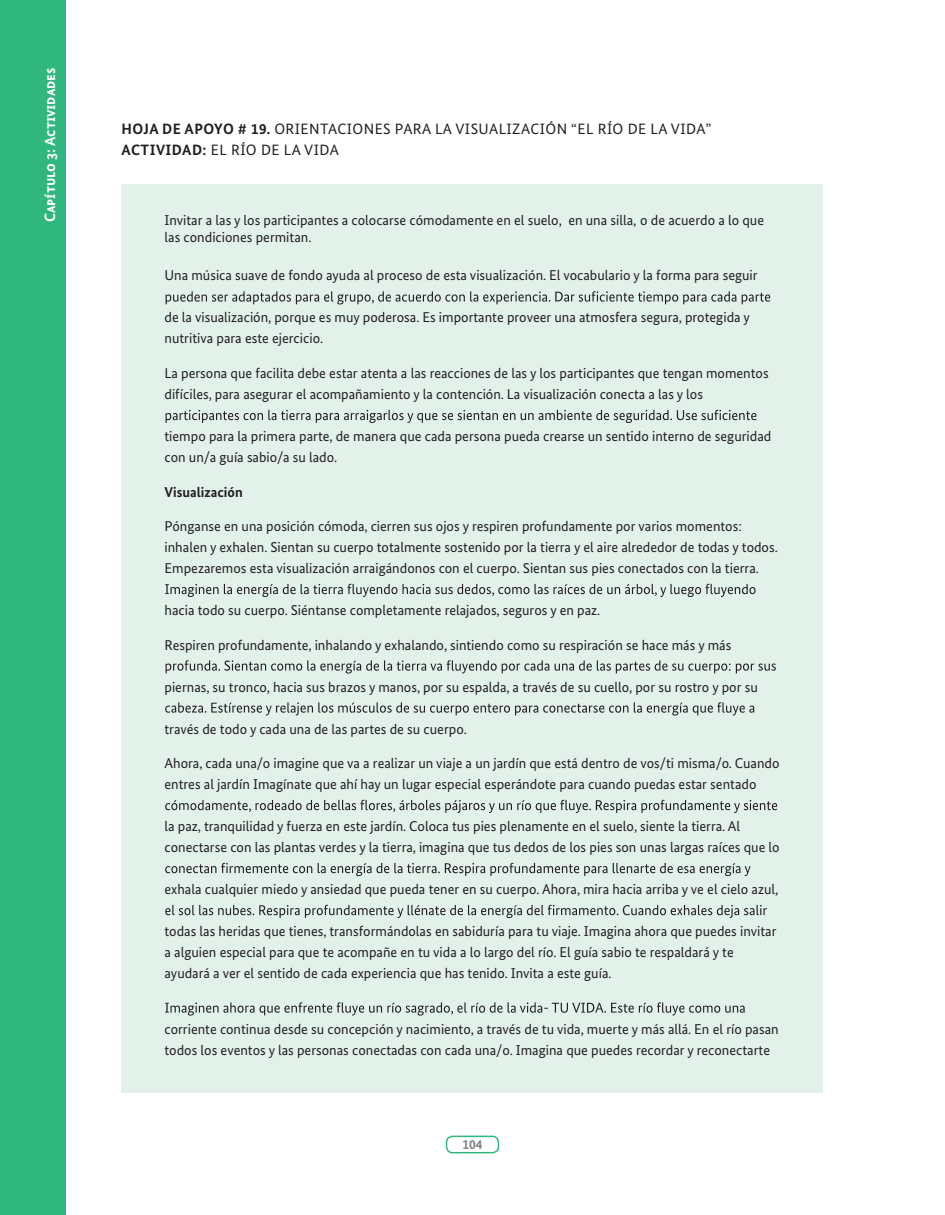
<style>
.page{position:relative;width:945px;height:1215px;background:#fff}
.page>*{position:absolute;margin:0;border:0;box-sizing:border-box;transform-origin:0 0}
.t1{font:15px/21px "Bundes Sans";letter-spacing:.03em;color:#231f20}
.t2{font:700 15px "Bundes Sans";color:#fff}
.t3{font:14.25px/21px "Bundes Sans";color:#231f20}
.t4{font:700 14.25px "Bundes Sans";color:#231f20}
.t5{font:700 13.5px "Bundes Sans";color:#808285}
.s1{font-weight:700}
</style>
<div class="page">
<div style="left:0;top:0;width:66px;height:1215px;background:#2fb77d"></div>
<div style="left:446px;top:1136px;width:53px;height:17px;border:2px solid #2fb77d;border-radius:6px"></div>
<div style="left:122px;top:184px;width:702px;height:908px;background:#e2f2ea"></div>
<svg style="left:166px;top:291px;width:604px;height:14px"></svg>
<svg style="left:166px;top:410px;width:591px;height:13px"></svg>
<svg style="left:165px;top:584px;width:591px;height:13px"></svg>
<svg style="left:166px;top:660px;width:610px;height:14px"></svg>
<svg style="left:165px;top:702px;width:589px;height:14px"></svg>
<svg style="left:165px;top:800px;width:612px;height:13px"></svg>
<svg style="left:165px;top:863px;width:586px;height:13px"></svg>
<svg style="left:165px;top:905px;width:602px;height:13px"></svg>
<svg style="left:165px;top:1002px;width:580px;height:14px"></svg>
<p class="t2" style="left:41px;top:222px;width:156px;rotate:-90deg">Capítulo 3: Actividades</p>
<p class="t1" style="left:122px;top:118px;width:591px"><span class="s1">HOJA DE APOYO # 19.</span> ORIENTACIONES PARA LA VISUALIZACIÓN “EL RÍO DE LA VIDA”<br><span class="s1">ACTIVIDAD:</span> EL RÍO DE LA VIDA</p>
<p class="t3" style="left:165px;top:211px;width:601px;line-height:17.1px">Invitar a las y los participantes a colocarse cómodamente en el suelo, en una silla, o de acuerdo a lo que las condiciones permitan.</p>
<p class="t3" style="left:165px;top:265px;width:595px">Una música suave de fondo ayuda al proceso de esta visualización. El vocabulario y la forma para seguir</p>
<p class="t3" style="left:165px;top:307px;width:587px">de la visualización, porque es muy poderosa. Es importante proveer una atmosfera segura, protegida y nutritiva para este ejercicio.</p>
<p class="t3" style="left:165px;top:362px;width:606px">La persona que facilita debe estar atenta a las reacciones de las y los participantes que tengan momentos difíciles, para asegurar el acompañamiento y la contención. La visualización conecta a las y los</p>
<p class="t3" style="left:165px;top:425px;width:608px">tiempo para la primera parte, de manera que cada persona pueda crearse un sentido interno de seguridad con un/a guía sabio/a su lado.</p>
<p class="t4" style="left:165px;top:483px;width:80px">Visualización</p>
<p class="t3" style="left:165px;top:515px;width:615px">Pónganse en una posición cómoda, cierren sus ojos y respiren profundamente por varios momentos: inhalen y exhalen. Sientan su cuerpo totalmente sostenido por la tierra y el aire alrededor de todas y todos.<br>Empezaremos esta visualización arraigándonos con el cuerpo. Sientan sus pies conectados con la tierra.</p>
<p class="t3" style="left:165px;top:600px;width:437px">hacia todo su cuerpo. Siéntanse completamente relajados, seguros y en paz.</p>
<p class="t3" style="left:165px;top:634px;width:568px">Respiren profundamente, inhalando y exhalando, sintiendo como su respiración se hace más y más</p>
<p class="t3" style="left:165px;top:676px;width:595px">piernas, su tronco, hacia sus brazos y manos, por su espalda, a través de su cuello, por su rostro y por su</p>
<p class="t3" style="left:165px;top:718px;width:304px">través de todo y cada una de las partes de su cuerpo.</p>
<p class="t3" style="left:165px;top:753px;width:617px">Ahora, cada una/o imagine que va a realizar un viaje a un jardín que está dentro de vos/ti misma/o. Cuando entres al jardín Imagínate que ahí hay un lugar especial esperándote para cuando puedas estar sentado</p>
<p class="t3" style="left:165px;top:816px;width:617px">la paz, tranquilidad y fuerza en este jardín. Coloca tus pies plenamente en el suelo, siente la tierra. Al conectarse con las plantas verdes y la tierra, imagina que tus dedos de los pies son unas largas raíces que lo</p>
<p class="t3" style="left:165px;top:879px;width:615px">exhala cualquier miedo y ansiedad que pueda tener en su cuerpo. Ahora, mira hacia arriba y ve el cielo azul,</p>
<p class="t3" style="left:165px;top:921px;width:614px">todas las heridas que tienes, transformándolas en sabiduría para tu viaje. Imagina ahora que puedes invitar a alguien especial para que te acompañe en tu vida a lo largo del río. El guía sabio te respaldará y te ayudará a ver el sentido de cada experiencia que has tenido. Invita a este guía.</p>
<p class="t3" style="left:165px;top:1018px;width:616px">corriente continua desde su concepción y nacimiento, a través de tu vida, muerte y más allá. En el río pasan todos los eventos y las personas conectadas con cada una/o. Imagina que puedes recordar y reconectarte</p>
<p class="t5" style="left:462px;top:1136px;width:22px">104</p>
</div>
